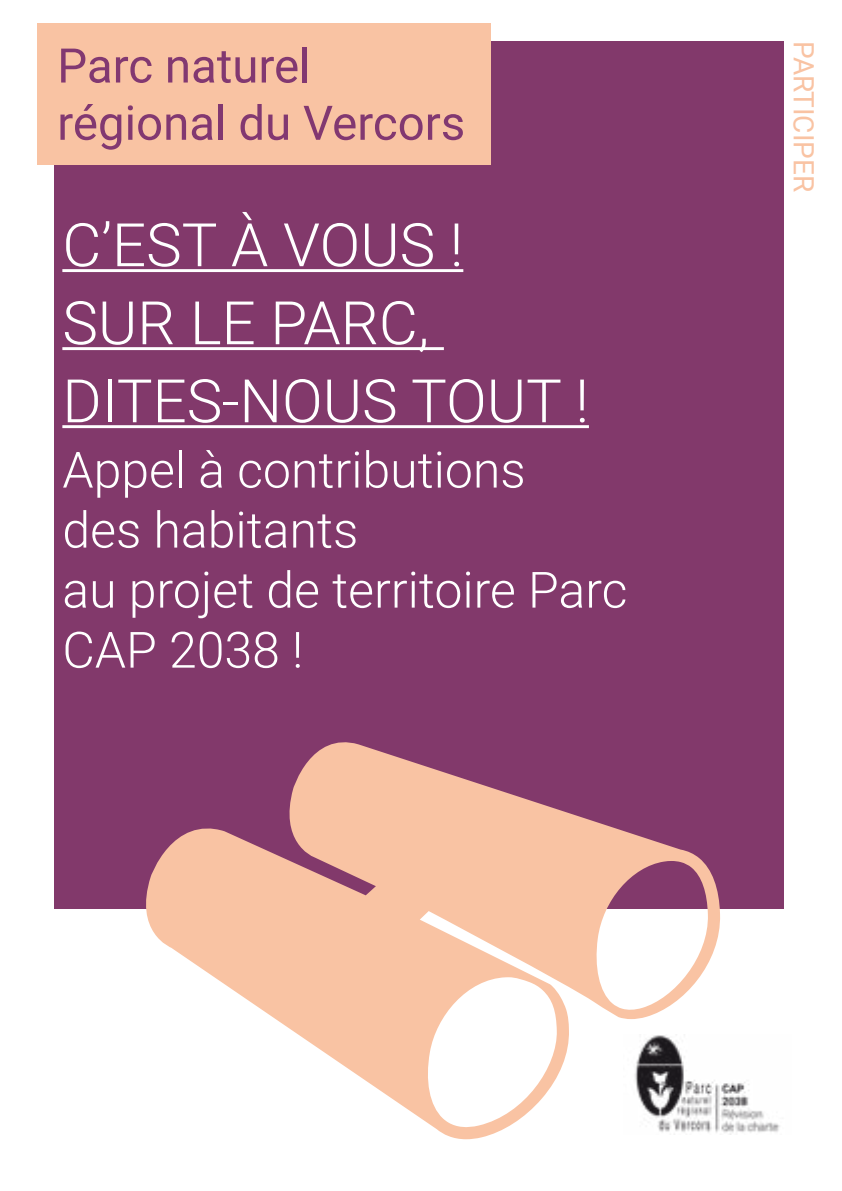
<style>
.page{position:relative;width:842px;height:1191px;background:#fff}
.page>*{position:absolute;margin:0;border:0;box-sizing:border-box;transform-origin:0 0}
.t1{font:300 60px/78px "Roboto";color:#fff}
.t2{font:300 50px/60px "Roboto";color:#fff}
.t3{font:28px "Roboto";color:#f9c3a3}
</style>
<div class="page">
<div style="left:54px;top:41px;width:729px;height:868px;background:#82396b"></div>
<hr style="left:62px;top:269px;width:401px;height:3px;background:#fff">
<hr style="left:62px;top:347px;width:382px;height:3px;background:#fff">
<hr style="left:62px;top:425px;width:527px;height:3px;background:#fff">
<img style="left:721px;top:1082px;width:59px;height:52px">
<svg style="left:146px;top:742px;width:575px;height:397px"></svg>
<div style="left:37px;top:23px;width:454px;height:142px;background:#f9c3a3"></div>
<svg style="left:61px;top:49px;width:49px;height:34px"></svg>
<svg style="left:116px;top:57px;width:36px;height:26px"></svg>
<svg style="left:168px;top:57px;width:20px;height:25px"></svg>
<svg style="left:194px;top:51px;width:61px;height:32px"></svg>
<svg style="left:262px;top:57px;width:35px;height:26px"></svg>
<hr style="left:303px;top:47px;width:4px;height:35px;background:#823871">
<svg style="left:60px;top:104px;width:61px;height:46px"></svg>
<svg style="left:128px;top:105px;width:58px;height:35px"></svg>
<svg style="left:192px;top:114px;width:20px;height:26px"></svg>
<hr style="left:219px;top:104px;width:4px;height:36px;background:#823871">
<svg style="left:241px;top:104px;width:21px;height:36px"></svg>
<svg style="left:268px;top:115px;width:20px;height:25px"></svg>
<svg style="left:304px;top:106px;width:159px;height:34px"></svg>
<p class="t1" style="left:62px;top:204px;width:528px">C’EST À VOUS !<br>SUR LE PARC,<br>DITES-NOUS TOUT !</p>
<p class="t2" style="left:62px;top:438px;width:566px">Appel à contributions<br>des habitants<br>au projet de territoire Parc<br>CAP 2038 !</p>
<p class="t3" style="left:823px;top:41px;width:153px;rotate:90deg">PARTICIPER</p>
</div>
